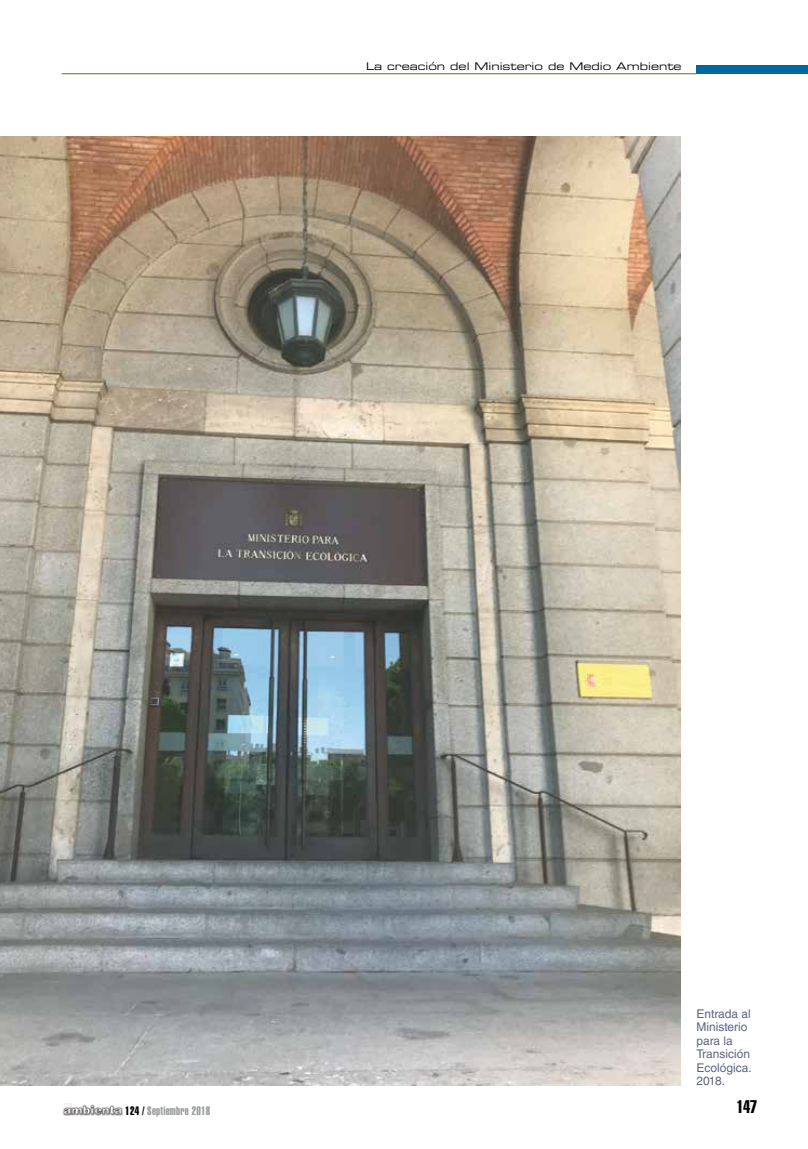
<style>
.page{position:relative;width:808px;height:1149px;background:#fff}
.page>*{position:absolute;margin:0;border:0;box-sizing:border-box;transform-origin:0 0}
.t1{font:18px "Helvetica LT Std Extra Comp";color:#000}
.t2{font:12px/13.5px "Helvetica LT Std";color:#5f6581}
.t3{font:12px "Helvetica LT Std Extra Comp";letter-spacing:.025em;color:#9c9e9f}
.t4{font:10.5px "Eurostile LT Std Ex 2";color:#000}
.s1{color:#000}
</style>
<div class="page">
<div style="left:696px;top:65px;width:112px;height:9px;background:#00689e"></div>
<hr style="left:62px;top:73px;width:635px;height:1px;background:#5f6d27">
<img style="left:62px;top:1103px;width:61px;height:13px">
<img style="left:0;top:136px;width:680px;height:948px">
<p class="t4" style="left:366px;top:59px;width:317px">La creación del Ministerio de Medio Ambiente</p>
<p class="t2" style="left:696px;top:1006px;width:57px">Entrada al<br>Ministerio para la<br>Transición<br>Ecológica.<br>2018.</p>
<p class="t3" style="left:125px;top:1103px;width:87px"><span class="s1">124 /</span> Septiembre 2018</p>
<h1 class="t1" style="left:737px;top:1095px;width:21px">147</h1>
</div>
